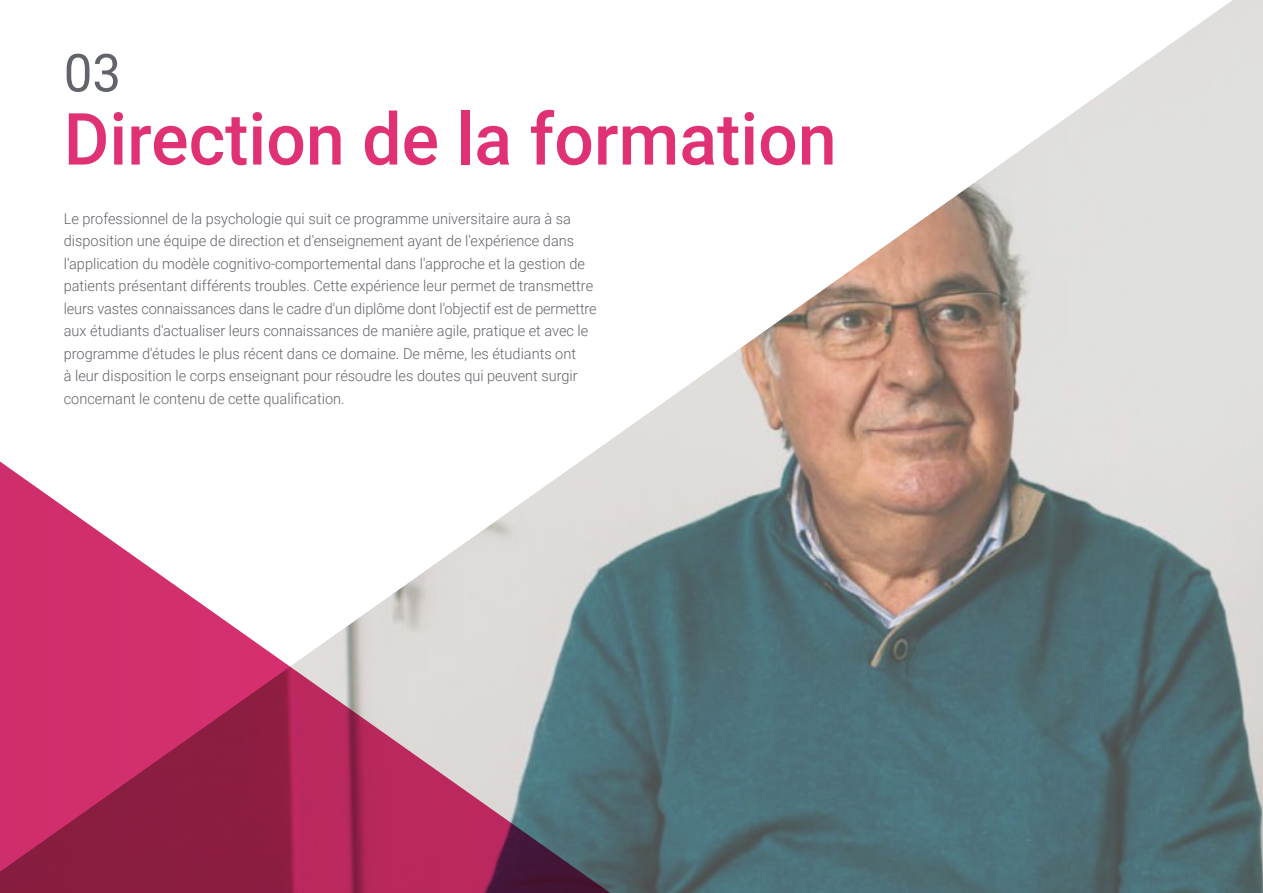
<style>
.page{position:relative;width:1263px;height:893px;background:#fff}
.page>*{position:absolute;margin:0;border:0;box-sizing:border-box;transform-origin:0 0}
.t1{font:500 72px "Roboto";color:#df3174}
.t2{font:52.5px "Roboto";color:#61646a}
.t3{font:300 15px/22.5px "Roboto";color:#61646a}
</style>
<div class="page">
<img style="left:602px;top:0;width:661px;height:893px">
<svg style="left:0;top:446px;width:640px;height:447px"></svg>
<h2 class="t2" style="left:64px;top:36px;width:59px">03</h2>
<h1 class="t1" style="left:64px;top:89px;width:774px">Direction de la formation</h1>
<p class="t3" style="left:64px;top:207px;width:534px">Le professionnel de la psychologie qui suit ce programme universitaire aura à sa disposition une équipe de direction et d'enseignement ayant de l'expérience dans l'application du modèle cognitivo-comportemental dans l'approche et la gestion de patients présentant différents troubles. Cette expérience leur permet de transmettre leurs vastes connaissances dans le cadre d'un diplôme dont l'objectif est de permettre aux étudiants d'actualiser leurs connaissances de manière agile, pratique et avec le programme d'études le plus récent dans ce domaine. De même, les étudiants ont<br>à leur disposition le corps enseignant pour résoudre les doutes qui peuvent surgir concernant le contenu de cette qualification.</p>
</div>
